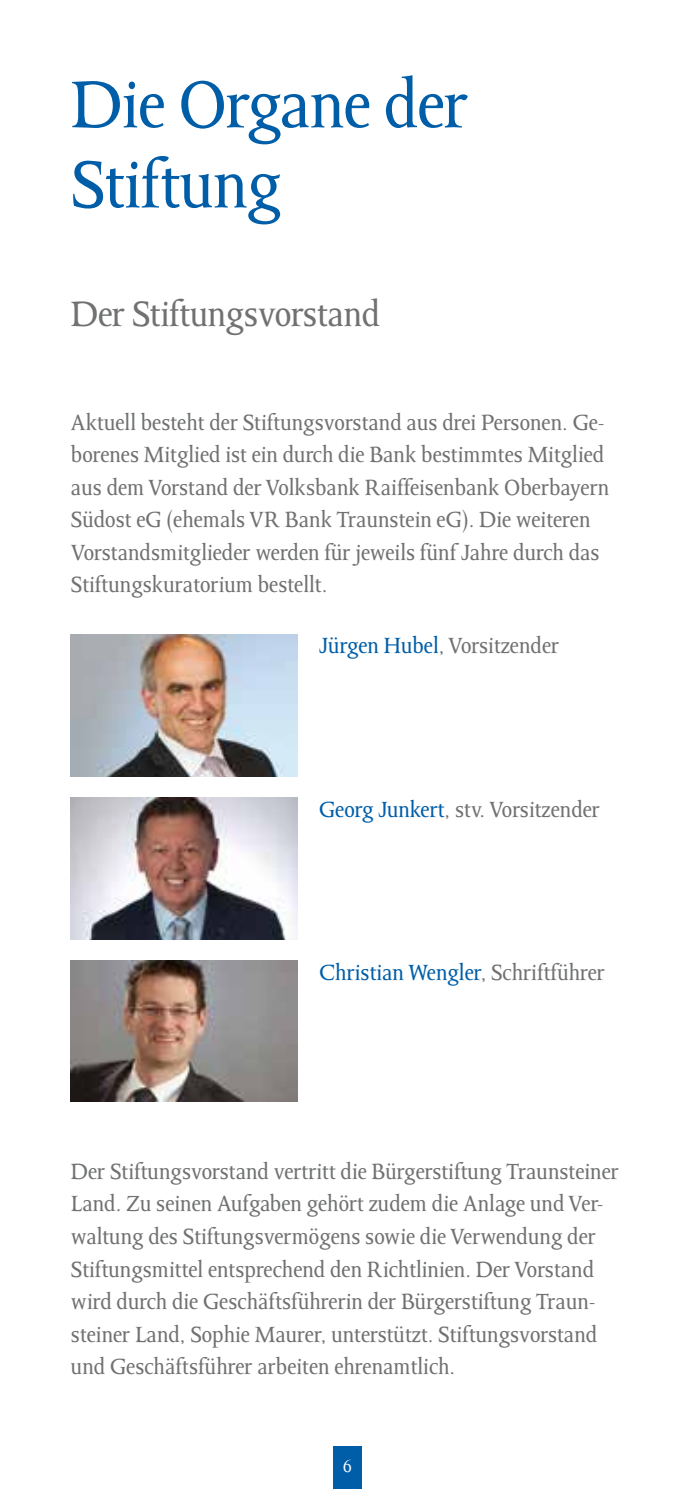
<style>
.page{position:relative;width:695px;height:1489px;background:#fff}
.page>*{position:absolute;margin:0;border:0;box-sizing:border-box;transform-origin:0 0}
.t1{font:75px/80px "Octavian";letter-spacing:-.01em;color:#005ea8}
.t2{font:40px "Octavian";letter-spacing:-.01em;color:#707172}
.t3{font:25px/32.5px "Octavian";color:#707172}
.t4{font:25px "Octavian";color:#005ea8}
.t5{font:20px "Octavian";color:#fff}
.s1{color:#005ea8}
.s2{color:#707172}
</style>
<div class="page">
<div style="left:333px;top:1446px;width:28px;height:42px;background:#005ea8"></div>
<img style="left:71px;top:634px;width:227px;height:142px">
<img style="left:71px;top:797px;width:227px;height:142px">
<img style="left:71px;top:960px;width:227px;height:141px">
<h1 class="t1" style="left:71px;top:65px;width:399px">Die Organe der<br>Stiftung</h1>
<h2 class="t2" style="left:71px;top:292px;width:310px">Der Stiftungsvorstand</h2>
<p class="t3" style="left:71px;top:406px;width:539px">Aktuell besteht der Stiftungsvorstand aus drei Personen. Ge&shy;borenes Mitglied ist ein durch die Bank bestimmtes Mitglied aus dem Vorstand der Volksbank Raiffeisenbank Oberbayern Südost eG (ehemals VR Bank Traunstein eG). Die weiteren Vorstandsmitglieder werden für jeweils fünf Jahre durch das Stiftungskuratorium bestellt.</p>
<p class="t3" style="left:319px;top:629px;width:241px"><span class="s1">Jürgen Hubel</span>, Vorsitzender</p>
<p class="t3" style="left:319px;top:792px;width:282px"><span class="s1">Georg Junkert</span>, stv. Vorsitzender</p>
<p class="t4" style="left:319px;top:958px;width:287px">Christian Wengler<span class="s2">, Schriftführer</span></p>
<p class="t3" style="left:71px;top:1155px;width:549px">Der Stiftungsvorstand vertritt die Bürgerstiftung Traunsteiner Land. Zu seinen Aufgaben gehört zudem die Anlage und Ver&shy;waltung des Stiftungsvermögens sowie die Verwendung der Stiftungsmittel entsprechend den Richtlinien. Der Vorstand wird durch die Geschäftsführerin der Bürgerstiftung Traun&shy;steiner Land, Sophie Maurer, unterstützt. Stiftungsvorstand und Geschäftsführer arbeiten ehrenamtlich.</p>
<p class="t5" style="left:343px;top:1454px;width:10px">6</p>
</div>
